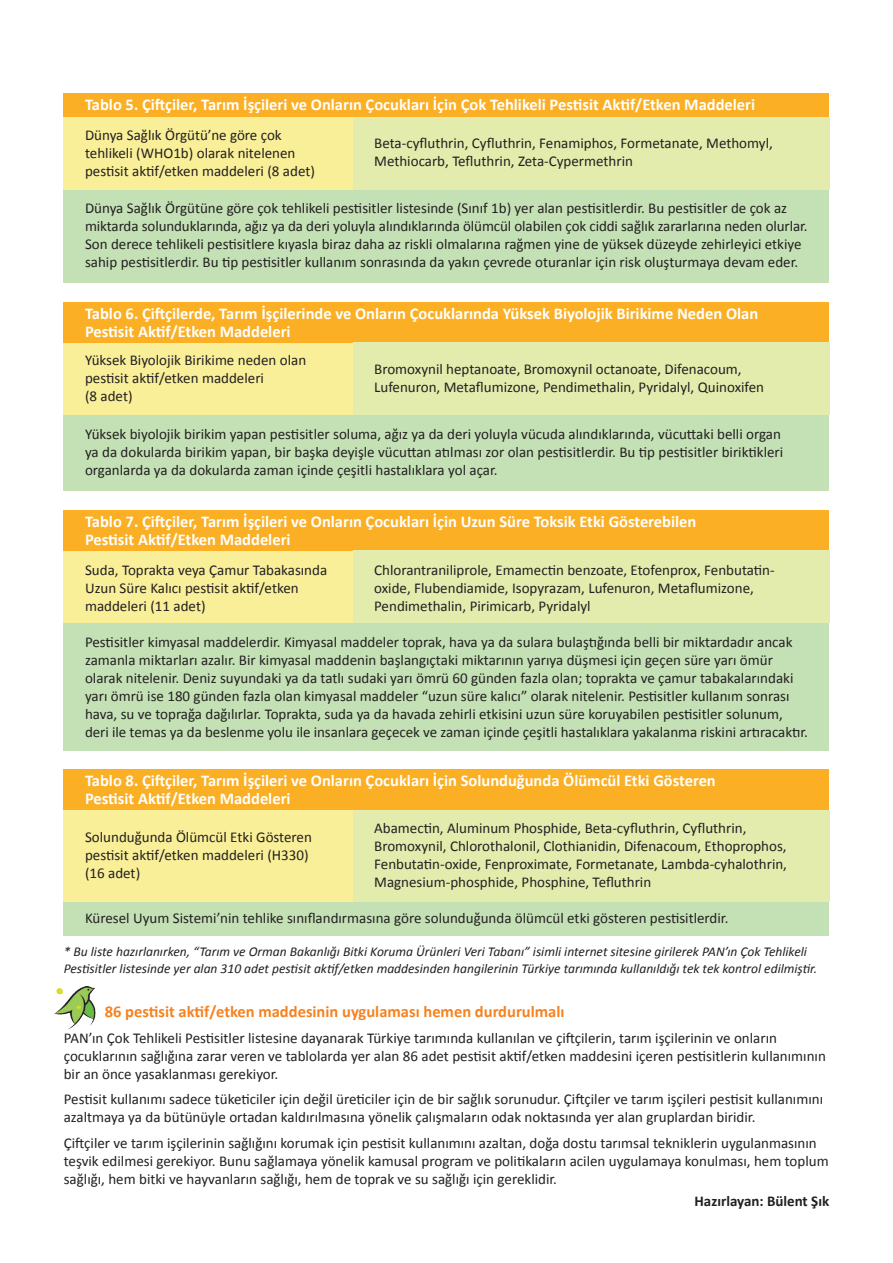
<style>
.page{position:relative;width:893px;height:1263px;background:#fff}
.page>*{position:absolute;margin:0;border:0;box-sizing:border-box;transform-origin:0 0}
.t1{font:700 16.5px/18px "Calibri";color:#fff}
.t2{font:700 16.5px "Calibri";color:#f58220}
.t3{font:15px/18px "Calibri";color:#231f20}
.t4{font:700 15px "Calibri";color:#231f20}
.t5{font:italic 13.5px/16.2px "Calibri";color:#231f20}
</style>
<div class="page">
<div style="left:64px;top:189px;width:765px;height:94px;background:#c4e1b5"></div>
<div style="left:64px;top:117px;width:289px;height:72px;background:#f9ef98"></div>
<div style="left:64px;top:94px;width:765px;height:23px;background:#fbaf25"></div>
<div style="left:353px;top:117px;width:476px;height:72px;background:#e3ebad"></div>
<div style="left:64px;top:415px;width:765px;height:76px;background:#c4e1b5"></div>
<div style="left:64px;top:342px;width:289px;height:73px;background:#f9ef98"></div>
<div style="left:64px;top:302px;width:765px;height:40px;background:#fbaf25"></div>
<div style="left:353px;top:342px;width:476px;height:73px;background:#e3ebad"></div>
<div style="left:64px;top:623px;width:765px;height:127px;background:#c4e1b5"></div>
<div style="left:64px;top:551px;width:289px;height:72px;background:#f9ef98"></div>
<div style="left:64px;top:510px;width:765px;height:41px;background:#fbaf25"></div>
<div style="left:353px;top:551px;width:476px;height:72px;background:#e3ebad"></div>
<div style="left:64px;top:901px;width:765px;height:34px;background:#c4e1b5"></div>
<div style="left:64px;top:810px;width:289px;height:91px;background:#f9ef98"></div>
<div style="left:64px;top:770px;width:765px;height:40px;background:#fbaf25"></div>
<div style="left:353px;top:810px;width:476px;height:91px;background:#e3ebad"></div>
<img style="left:54px;top:986px;width:42px;height:43px">
<p class="t1" style="left:85px;top:96px;width:672px">Tablo 5. Çiftçiler, Tarım İşçileri ve Onların Çocukları İçin Çok Tehlikeli Pestisit Aktif/Etken Maddeleri</p>
<p class="t3" style="left:85px;top:126px;width:231px">Dünya Sağlık Örgütü’ne göre çok tehlikeli (WHO1b) olarak nitelenen pestisit aktif/etken maddeleri (8 adet)</p>
<p class="t3" style="left:374px;top:134px;width:400px">Beta-cyfluthrin, Cyfluthrin, Fenamiphos, Formetanate, Methomyl,<br>Methiocarb, Tefluthrin, Zeta-Cypermethrin</p>
<p class="t3" style="left:85px;top:199px;width:724px">Dünya Sağlık Örgütüne göre çok tehlikeli pestisitler listesinde (Sınıf 1b) yer alan pestisitlerdir. Bu pestisitler de çok az miktarda solunduklarında, ağız ya da deri yoluyla alındıklarında ölümcül olabilen çok ciddi sağlık zararlarına neden olurlar.<br>Son derece tehlikeli pestisitlere kıyasla biraz daha az riskli olmalarına rağmen yine de yüksek düzeyde zehirleyici etkiye sahip pestisitlerdir. Bu tip pestisitler kullanım sonrasında da yakın çevrede oturanlar için risk oluşturmaya devam eder.</p>
<p class="t1" style="left:85px;top:304px;width:675px">Tablo 6. Çiftçilerde, Tarım İşçilerinde ve Onların Çocuklarında Yüksek Biyolojik Birikime Neden Olan<br>Pestisit Aktif/Etken Maddeleri</p>
<p class="t3" style="left:85px;top:351px;width:223px">Yüksek Biyolojik Birikime neden olan pestisit aktif/etken maddeleri<br>(8 adet)</p>
<p class="t3" style="left:374px;top:360px;width:391px">Bromoxynil heptanoate, Bromoxynil octanoate, Difenacoum,<br>Lufenuron, Metaflumizone, Pendimethalin, Pyridalyl, Quinoxifen</p>
<p class="t3" style="left:85px;top:425px;width:700px">Yüksek biyolojik birikim yapan pestisitler soluma, ağız ya da deri yoluyla vücuda alındıklarında, vücuttaki belli organ ya da dokularda birikim yapan, bir başka deyişle vücuttan atılması zor olan pestisitlerdir. Bu tip pestisitler biriktikleri organlarda ya da dokularda zaman içinde çeşitli hastalıklara yol açar.</p>
<p class="t1" style="left:85px;top:512px;width:613px">Tablo 7. Çiftçiler, Tarım İşçileri ve Onların Çocukları İçin Uzun Süre Toksik Etki Gösterebilen<br>Pestisit Aktif/Etken Maddeleri</p>
<p class="t3" style="left:85px;top:561px;width:244px">Suda, Toprakta veya Çamur Tabakasında<br>Uzun Süre Kalıcı pestisit aktif/etken maddeleri (11 adet)</p>
<p class="t3" style="left:374px;top:561px;width:402px">Chlorantraniliprole, Emamectin benzoate, Etofenprox, Fenbutatin&shy;oxide, Flubendiamide, Isopyrazam, Lufenuron, Metaflumizone,<br>Pendimethalin, Pirimicarb, Pyridalyl</p>
<p class="t3" style="left:85px;top:633px;width:724px">Pestisitler kimyasal maddelerdir. Kimyasal maddeler toprak, hava ya da sulara bulaştığında belli bir miktardadır ancak zamanla miktarları azalır. Bir kimyasal maddenin başlangıçtaki miktarının yarıya düşmesi için geçen süre yarı ömür olarak nitelenir. Deniz suyundaki ya da tatlı sudaki yarı ömrü 60 günden fazla olan; toprakta ve çamur tabakalarındaki yarı ömrü ise 180 günden fazla olan kimyasal maddeler “uzun süre kalıcı” olarak nitelenir. Pestisitler kullanım sonrası hava, su ve toprağa dağılırlar. Toprakta, suda ya da havada zehirli etkisini uzun süre koruyabilen pestisitler solunum, deri ile temas ya da beslenme yolu ile insanlara geçecek ve zaman içinde çeşitli hastalıklara yakalanma riskini artıracaktır.</p>
<p class="t1" style="left:85px;top:772px;width:632px">Tablo 8. Çiftçiler, Tarım İşçileri ve Onların Çocukları İçin Solunduğunda Ölümcül Etki Gösteren<br>Pestisit Aktif/Etken Maddeleri</p>
<p class="t3" style="left:85px;top:828px;width:228px">Solunduğunda Ölümcül Etki Gösteren pestisit aktif/etken maddeleri (H330) (16 adet)</p>
<p class="t3" style="left:374px;top:819px;width:414px">Abamectin, Aluminum Phosphide, Beta-cyfluthrin, Cyfluthrin, Bromoxynil, Chlorothalonil, Clothianidin, Difenacoum, Ethoprophos, Fenbutatin-oxide, Fenproximate, Formetanate, Lambda-cyhalothrin, Magnesium-phosphide, Phosphine, Tefluthrin</p>
<p class="t3" style="left:85px;top:909px;width:645px">Küresel Uyum Sistemi’nin tehlike sınıflandırmasına göre solunduğunda ölümcül etki gösteren pestisitlerdir.</p>
<p class="t5" style="left:64px;top:943px;width:755px">* Bu liste hazırlanırken, “Tarım ve Orman Bakanlığı Bitki Koruma Ürünleri Veri Tabanı” isimli internet sitesine girilerek PAN’ın Çok Tehlikeli<br>Pestisitler listesinde yer alan 310 adet pestisit aktif/etken maddesinden hangilerinin Türkiye tarımında kullanıldığı tek tek kontrol edilmiştir.</p>
<p class="t2" style="left:105px;top:1001px;width:461px">86 pestisit aktif/etken maddesinin uygulaması hemen durdurulmalı</p>
<p class="t3" style="left:64px;top:1028px;width:764px">PAN’ın Çok Tehlikeli Pestisitler listesine dayanarak Türkiye tarımında kullanılan ve çiftçilerin, tarım işçilerinin ve onların çocuklarının sağlığına zarar veren ve tablolarda yer alan 86 adet pestisit aktif/etken maddesini içeren pestisitlerin kullanımının bir an önce yasaklanması gerekiyor.</p>
<p class="t3" style="left:64px;top:1090px;width:761px">Pestisit kullanımı sadece tüketiciler için değil üreticiler için de bir sağlık sorunudur. Çiftçiler ve tarım işçileri pestisit kullanımını azaltmaya ya da bütünüyle ortadan kaldırılmasına yönelik çalışmaların odak noktasında yer alan gruplardan biridir.</p>
<p class="t3" style="left:64px;top:1133px;width:766px">Çiftçiler ve tarım işçilerinin sağlığını korumak için pestisit kullanımını azaltan, doğa dostu tarımsal tekniklerin uygulanmasının teşvik edilmesi gerekiyor. Bunu sağlamaya yönelik kamusal program ve politikaların acilen uygulamaya konulması, hem toplum sağlığı, hem bitki ve hayvanların sağlığı, hem de toprak ve su sağlığı için gereklidir.</p>
<p class="t4" style="left:694px;top:1191px;width:136px">Hazırlayan: Bülent Şık</p>
</div>
